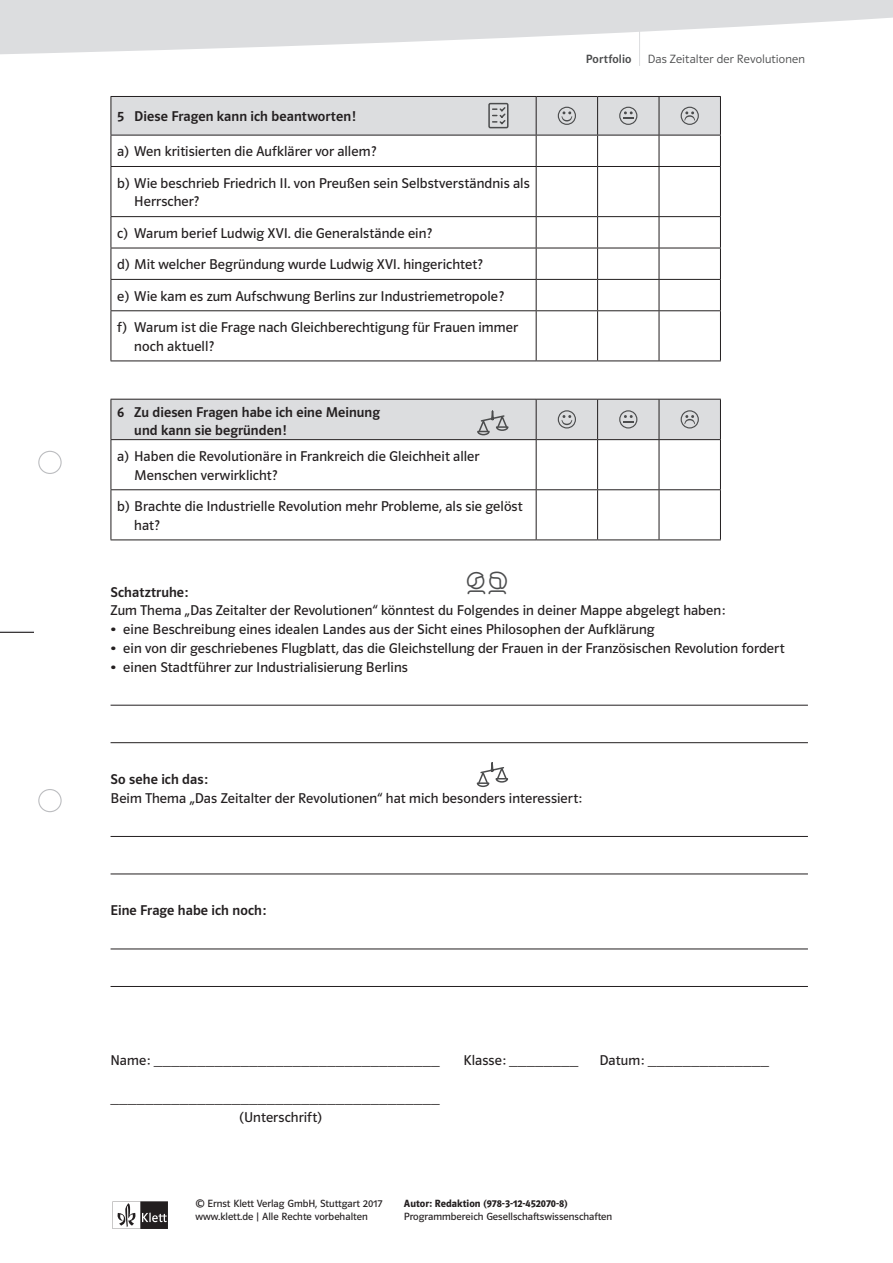
<style>
.page{position:relative;width:893px;height:1263px;background:#fff}
.page>*{position:absolute;margin:0;border:0;box-sizing:border-box;transform-origin:0 0}
.t1{font:14.25px/18.8px "Polo ST11 K Buch";letter-spacing:.005em;color:#231f20}
.t2{font:14.25px/18.8px "Polo ST11 K Krftg";letter-spacing:.005em;color:#231f20}
.t3{font:12px "Polo ST11 K Leicht";letter-spacing:.015em;color:#4b4c4d}
.t4{font:12px "Polo ST11 K Krftg";letter-spacing:.01em;color:#4b4c4d}
.t5{font:10.5px/12.8px "Polo ST11 K Buch";color:#231f20}
.t6{font:10.5px "Polo ST11 K Hfett";color:#231f20}
.s1{font-family:"Polo ST11 K Krftg"}
</style>
<div class="page">
<hr style="left:0;top:632px;width:34px;height:1px;background:#231f20">
<hr style="left:0;top:631px;width:34px;height:1px;background:#bcbdc0">
<div style="left:38px;top:451px;width:24px;height:23px;border:1px solid #bcbdc0;border-radius:50%"></div>
<div style="left:38px;top:789px;width:24px;height:23px;border:1px solid #bcbdc0;border-radius:50%"></div>
<hr style="left:111px;top:705px;width:697px;height:1px;background:#231f20">
<hr style="left:111px;top:742px;width:697px;height:1px;background:#231f20">
<hr style="left:111px;top:836px;width:697px;height:1px;background:#231f20">
<hr style="left:111px;top:873px;width:697px;height:1px;background:#231f20">
<hr style="left:111px;top:948px;width:697px;height:1px;background:#231f20">
<hr style="left:111px;top:986px;width:697px;height:1px;background:#231f20">
<svg style="left:112px;top:136px;width:608px;height:225px"></svg>
<hr style="left:536px;top:135px;width:1px;height:31px;background:#231f20">
<hr style="left:597px;top:135px;width:1px;height:31px;background:#231f20">
<hr style="left:659px;top:135px;width:1px;height:31px;background:#231f20">
<hr style="left:536px;top:167px;width:1px;height:49px;background:#231f20">
<hr style="left:597px;top:167px;width:1px;height:49px;background:#231f20">
<hr style="left:659px;top:167px;width:1px;height:49px;background:#231f20">
<hr style="left:536px;top:217px;width:1px;height:31px;background:#231f20">
<hr style="left:597px;top:217px;width:1px;height:31px;background:#231f20">
<hr style="left:659px;top:217px;width:1px;height:31px;background:#231f20">
<hr style="left:536px;top:248px;width:1px;height:31px;background:#231f20">
<hr style="left:597px;top:248px;width:1px;height:31px;background:#231f20">
<hr style="left:659px;top:248px;width:1px;height:31px;background:#231f20">
<hr style="left:536px;top:280px;width:1px;height:30px;background:#231f20">
<hr style="left:597px;top:280px;width:1px;height:30px;background:#231f20">
<hr style="left:659px;top:280px;width:1px;height:30px;background:#231f20">
<hr style="left:536px;top:311px;width:1px;height:50px;background:#231f20">
<hr style="left:597px;top:311px;width:1px;height:50px;background:#231f20">
<hr style="left:659px;top:311px;width:1px;height:50px;background:#231f20">
<hr style="left:659px;top:96px;width:62px;height:1px;background:#231f20">
<hr style="left:720px;top:97px;width:1px;height:38px;background:#231f20">
<hr style="left:111px;top:135px;width:425px;height:1px;background:#231f20">
<hr style="left:111px;top:135px;width:1px;height:31px;background:#231f20">
<hr style="left:536px;top:135px;width:62px;height:1px;background:#231f20">
<hr style="left:598px;top:135px;width:61px;height:1px;background:#231f20">
<hr style="left:659px;top:135px;width:62px;height:1px;background:#231f20">
<hr style="left:720px;top:135px;width:1px;height:31px;background:#231f20">
<hr style="left:111px;top:166px;width:425px;height:1px;background:#231f20">
<hr style="left:111px;top:167px;width:1px;height:49px;background:#231f20">
<hr style="left:536px;top:166px;width:62px;height:1px;background:#231f20">
<hr style="left:598px;top:166px;width:61px;height:1px;background:#231f20">
<hr style="left:659px;top:166px;width:62px;height:1px;background:#231f20">
<hr style="left:720px;top:167px;width:1px;height:49px;background:#231f20">
<hr style="left:111px;top:216px;width:425px;height:1px;background:#231f20">
<hr style="left:111px;top:217px;width:1px;height:31px;background:#231f20">
<hr style="left:536px;top:216px;width:62px;height:1px;background:#231f20">
<hr style="left:598px;top:216px;width:61px;height:1px;background:#231f20">
<hr style="left:659px;top:216px;width:62px;height:1px;background:#231f20">
<hr style="left:720px;top:217px;width:1px;height:31px;background:#231f20">
<hr style="left:111px;top:248px;width:425px;height:1px;background:#231f20">
<hr style="left:111px;top:248px;width:1px;height:31px;background:#231f20">
<hr style="left:536px;top:248px;width:62px;height:1px;background:#231f20">
<hr style="left:598px;top:248px;width:61px;height:1px;background:#231f20">
<hr style="left:659px;top:248px;width:62px;height:1px;background:#231f20">
<hr style="left:720px;top:248px;width:1px;height:31px;background:#231f20">
<hr style="left:111px;top:279px;width:425px;height:1px;background:#231f20">
<hr style="left:111px;top:280px;width:1px;height:30px;background:#231f20">
<hr style="left:536px;top:279px;width:62px;height:1px;background:#231f20">
<hr style="left:598px;top:279px;width:61px;height:1px;background:#231f20">
<hr style="left:659px;top:279px;width:62px;height:1px;background:#231f20">
<hr style="left:720px;top:280px;width:1px;height:30px;background:#231f20">
<hr style="left:111px;top:310px;width:425px;height:1px;background:#231f20">
<hr style="left:111px;top:311px;width:1px;height:50px;background:#231f20">
<hr style="left:536px;top:310px;width:62px;height:1px;background:#231f20">
<hr style="left:598px;top:310px;width:61px;height:1px;background:#231f20">
<hr style="left:659px;top:310px;width:62px;height:1px;background:#231f20">
<hr style="left:720px;top:311px;width:1px;height:50px;background:#231f20">
<hr style="left:111px;top:361px;width:425px;height:1px;background:#231f20">
<hr style="left:536px;top:361px;width:62px;height:1px;background:#231f20">
<hr style="left:598px;top:361px;width:61px;height:1px;background:#231f20">
<hr style="left:659px;top:361px;width:62px;height:1px;background:#231f20">
<svg style="left:111px;top:96px;width:609px;height:39px"></svg>
<svg style="left:112px;top:440px;width:608px;height:99px"></svg>
<hr style="left:536px;top:440px;width:1px;height:49px;background:#231f20">
<hr style="left:597px;top:440px;width:1px;height:49px;background:#231f20">
<hr style="left:659px;top:440px;width:1px;height:49px;background:#231f20">
<hr style="left:536px;top:490px;width:1px;height:49px;background:#231f20">
<hr style="left:597px;top:490px;width:1px;height:49px;background:#231f20">
<hr style="left:659px;top:490px;width:1px;height:49px;background:#231f20">
<hr style="left:659px;top:399px;width:62px;height:1px;background:#231f20">
<hr style="left:720px;top:400px;width:1px;height:39px;background:#231f20">
<hr style="left:111px;top:440px;width:1px;height:49px;background:#231f20">
<hr style="left:659px;top:439px;width:62px;height:1px;background:#231f20">
<hr style="left:720px;top:440px;width:1px;height:49px;background:#231f20">
<hr style="left:111px;top:489px;width:425px;height:1px;background:#231f20">
<hr style="left:111px;top:490px;width:1px;height:49px;background:#231f20">
<hr style="left:536px;top:489px;width:62px;height:1px;background:#231f20">
<hr style="left:598px;top:489px;width:61px;height:1px;background:#231f20">
<hr style="left:659px;top:489px;width:62px;height:1px;background:#231f20">
<hr style="left:720px;top:490px;width:1px;height:49px;background:#231f20">
<hr style="left:111px;top:539px;width:425px;height:1px;background:#231f20">
<hr style="left:536px;top:539px;width:62px;height:1px;background:#231f20">
<hr style="left:598px;top:539px;width:61px;height:1px;background:#231f20">
<hr style="left:659px;top:539px;width:62px;height:1px;background:#231f20">
<svg style="left:111px;top:399px;width:609px;height:41px"></svg>
<svg style="left:476px;top:762px;width:32px;height:25px"></svg>
<svg style="left:113px;top:1201px;width:55px;height:28px"></svg>
<hr style="left:639px;top:0;width:1px;height:66px;background:#dcdddf">
<svg style="left:0;top:0;width:893px;height:55px;fill:#dcdddf"></svg>
<p class="t2" style="left:117px;top:107px;width:240px">5 Diese Fragen kann ich beantworten!</p>
<p class="t1" style="left:117px;top:142px;width:260px">a) Wen kritisierten die Aufklärer vor allem?</p>
<p class="t1" style="left:134px;top:174px;width:397px;text-indent:-17px">b) Wie beschrieb Friedrich II. von Preußen sein Selbstverständnis als<br>Herrscher?</p>
<p class="t1" style="left:117px;top:224px;width:316px">c) Warum berief Ludwig XVI. die Generalstände ein?</p>
<p class="t1" style="left:117px;top:255px;width:367px">d) Mit welcher Begründung wurde Ludwig XVI. hingerichtet?</p>
<p class="t1" style="left:117px;top:287px;width:388px">e) Wie kam es zum Aufschwung Berlins zur Industriemetropole?</p>
<p class="t1" style="left:134px;top:318px;width:385px;text-indent:-17px">f) Warum ist die Frage nach Gleichberechtigung für Frauen immer noch aktuell?</p>
<p class="t2" style="left:134px;top:403px;width:247px;text-indent:-17px">6 Zu diesen Fragen habe ich eine Meinung und kann sie begründen!</p>
<p class="t1" style="left:134px;top:447px;width:347px;text-indent:-17px">a) Haben die Revolutionäre in Frankreich die Gleichheit aller<br>Menschen verwirklicht?</p>
<p class="t1" style="left:134px;top:497px;width:390px;text-indent:-17px">b) Brachte die Industrielle Revolution mehr Probleme, als sie gelöst hat?</p>
<p class="t4" style="left:586px;top:53px;width:47px">Portfolio</p>
<p class="t3" style="left:648px;top:53px;width:159px">Das Zeitalter der Revolutionen</p>
<p class="t2" style="left:111px;top:582px;width:79px">Schatztruhe:</p>
<p class="t1" style="left:111px;top:601px;width:616px">Zum Thema „Das Zeitalter der Revolutionen“ könntest du Folgendes in deiner Mappe abgelegt haben:</p>
<p class="t1" style="left:111px;top:620px;width:546px"><span class="s1">•</span> eine Beschreibung eines idealen Landes aus der Sicht eines Philosophen der Aufklärung</p>
<p class="t1" style="left:111px;top:639px;width:676px"><span class="s1">•</span> ein von dir geschriebenes Flugblatt, das die Gleichstellung der Frauen in der Französischen Revolution fordert</p>
<p class="t1" style="left:111px;top:657px;width:299px"><span class="s1">•</span> einen Stadtführer zur Industrialisierung Berlins</p>
<p class="t2" style="left:111px;top:770px;width:99px">So sehe ich das:</p>
<p class="t1" style="left:111px;top:789px;width:473px">Beim Thema „Das Zeitalter der Revolutionen“ hat mich besonders interessiert:</p>
<p class="t2" style="left:111px;top:901px;width:157px">Eine Frage habe ich noch:</p>
<p class="t1" style="left:111px;top:1051px;width:331px">Name: _________________________________</p>
<p class="t1" style="left:463px;top:1051px;width:116px">Klasse: ________</p>
<p class="t1" style="left:600px;top:1051px;width:171px">Datum: ______________</p>
<p class="t1" style="left:240px;top:1089px;width:202px;text-indent:-129px">______________________________________ (Unterschrift)</p>
<p class="t5" style="left:196px;top:1197px;width:188px">© Ernst Klett Verlag GmbH, Stuttgart 2017 www.klett.de | Alle Rechte vorbehalten</p>
<p class="t6" style="left:404px;top:1198px;width:165px">Autor: Redaktion (978-3-12-452070-8)</p>
<p class="t5" style="left:404px;top:1210px;width:210px">Programmbereich Gesellschaftswissenschaften</p>
</div>
